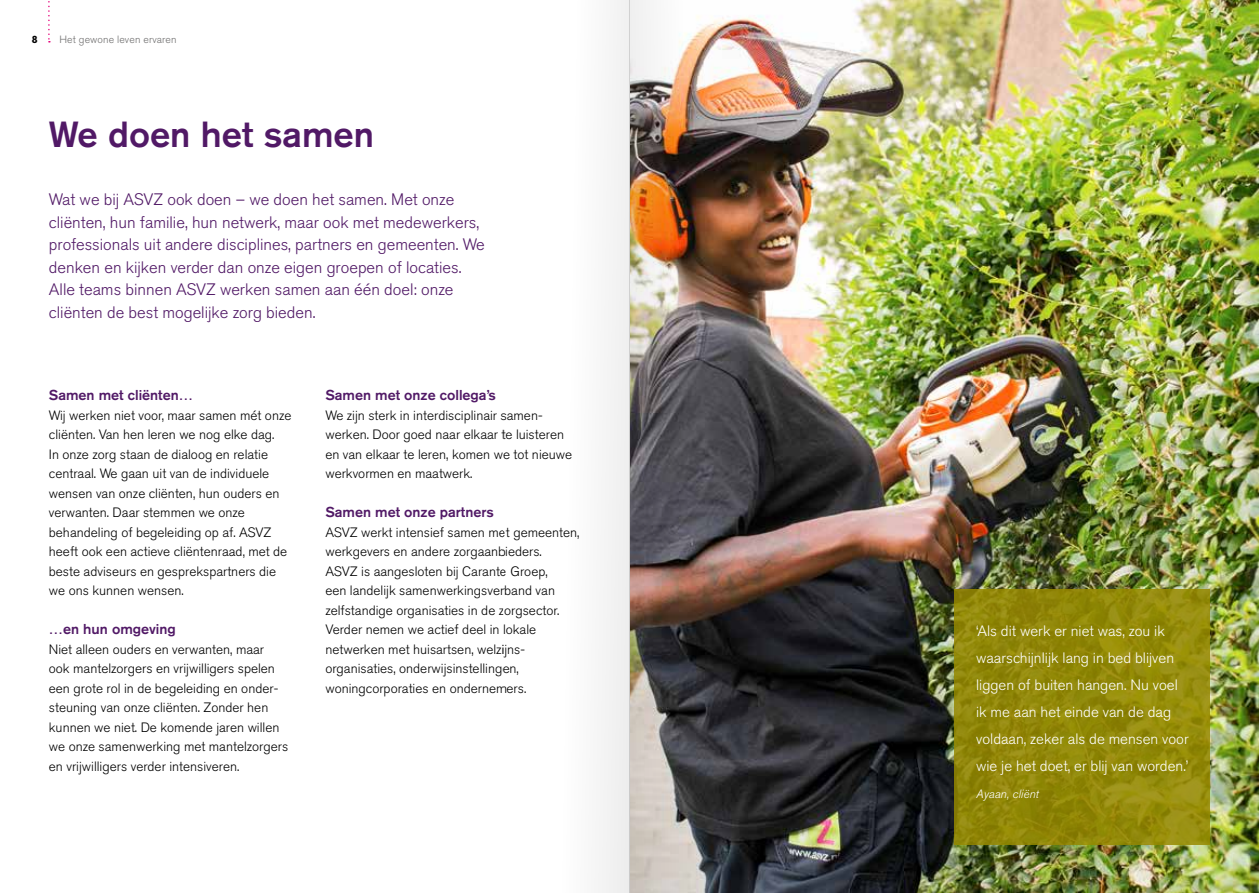
<style>
.page{position:relative;width:1259px;height:893px;background:#fff}
.page>*{position:absolute;margin:0;border:0;box-sizing:border-box;transform-origin:0 0}
.t1{font:500 36px "Akzidenz Grotesk BE";color:#511966}
.t2{font:300 16.5px/22.5px "Akzidenz Grotesk BE";color:#511966}
.t3{font:300 15px/27px "Akzidenz Grotesk BE";color:#fff}
.t4{font:500 14.25px "Akzidenz Grotesk BE";color:#511966}
.t5{font:300 13.5px/19.5px "Akzidenz Grotesk BE";color:#000}
.t6{font:italic 300 12px "Akzidenz Grotesk BE";color:#fff}
.t7{font:300 10.5px "Akzidenz Grotesk BE";letter-spacing:.01em;color:#706f6f}
.t8{font:700 10.5px "Akzidenz Grotesk BE";color:#000}
</style>
<div class="page">
<svg style="left:48px;top:1px;width:2px;height:42px"></svg>
<img style="left:755px;top:0;width:504px;height:893px">
<svg style="left:955px;top:589px;width:255px;height:255px;background:#918809"></svg>
<img style="left:629px;top:0;width:126px;height:893px">
<div style="left:503px;top:0;width:126px;height:893px;background:linear-gradient(to right,#fff,#f3f3f3)"></div>
<p class="t8" style="left:32px;top:33px;width:7px">8</p>
<p class="t7" style="left:60px;top:33px;width:119px">Het gewone leven ervaren</p>
<h1 class="t1" style="left:49px;top:112px;width:327px">We doen het samen</h1>
<p class="t2" style="left:49px;top:189px;width:437px">Wat we bij ASVZ ook doen – we doen het samen. Met onze cliënten, hun familie, hun netwerk, maar ook met medewerkers, professionals uit andere disciplines, partners en gemeenten. We denken en kijken verder dan onze eigen groepen of locaties.<br>Alle teams binnen ASVZ werken samen aan één doel: onze cliënten de best mogelijke zorg bieden.</p>
<p class="t4" style="left:49px;top:387px;width:146px">Samen met cliënten…</p>
<p class="t5" style="left:49px;top:406px;width:244px">Wij werken niet voor, maar samen mét onze cliënten. Van hen leren we nog elke dag.<br>In onze zorg staan de dialoog en relatie centraal. We gaan uit van de individuele wensen van onze cliënten, hun ouders en verwanten. Daar stemmen we onze behandeling of begeleiding op af. ASVZ heeft ook een actieve cliëntenraad, met de beste adviseurs en gesprekspartners die we ons kunnen wensen.</p>
<p class="t4" style="left:49px;top:621px;width:128px">…en hun omgeving</p>
<p class="t5" style="left:49px;top:640px;width:241px">Niet alleen ouders en verwanten, maar ook mantelzorgers en vrijwilligers spelen een grote rol in de begeleiding en onder&shy;steuning van onze cliënten. Zonder hen kunnen we niet. De komende jaren willen we onze samenwerking met mantelzorgers en vrijwilligers verder intensiveren.</p>
<p class="t4" style="left:325px;top:387px;width:172px">Samen met onze collega’s</p>
<p class="t5" style="left:325px;top:406px;width:248px">We zijn sterk in interdisciplinair samen&shy;werken. Door goed naar elkaar te luisteren en van elkaar te leren, komen we tot nieuwe werkvormen en maatwerk.</p>
<p class="t4" style="left:325px;top:504px;width:170px">Samen met onze partners</p>
<p class="t5" style="left:325px;top:523px;width:256px">ASVZ werkt intensief samen met gemeenten, werkgevers en andere zorgaanbieders.<br>ASVZ is aangesloten bij Carante Groep,<br>een landelijk samenwerkingsverband van zelfstandige organisaties in de zorgsector.<br>Verder nemen we actief deel in lokale netwerken met huisartsen, welzijns&shy;organisaties, onderwijsinstellingen, woningcorporaties en ondernemers.</p>
<p class="t3" style="left:976px;top:618px;width:214px">‘Als dit werk er niet was, zou ik waarschijnlijk lang in bed blijven liggen of buiten hangen. Nu voel ik me aan het einde van de dag voldaan, zeker als de mensen voor wie je het doet, er blij van worden.’</p>
<p class="t6" style="left:976px;top:787px;width:64px">Ayaan, cliënt</p>
</div>
